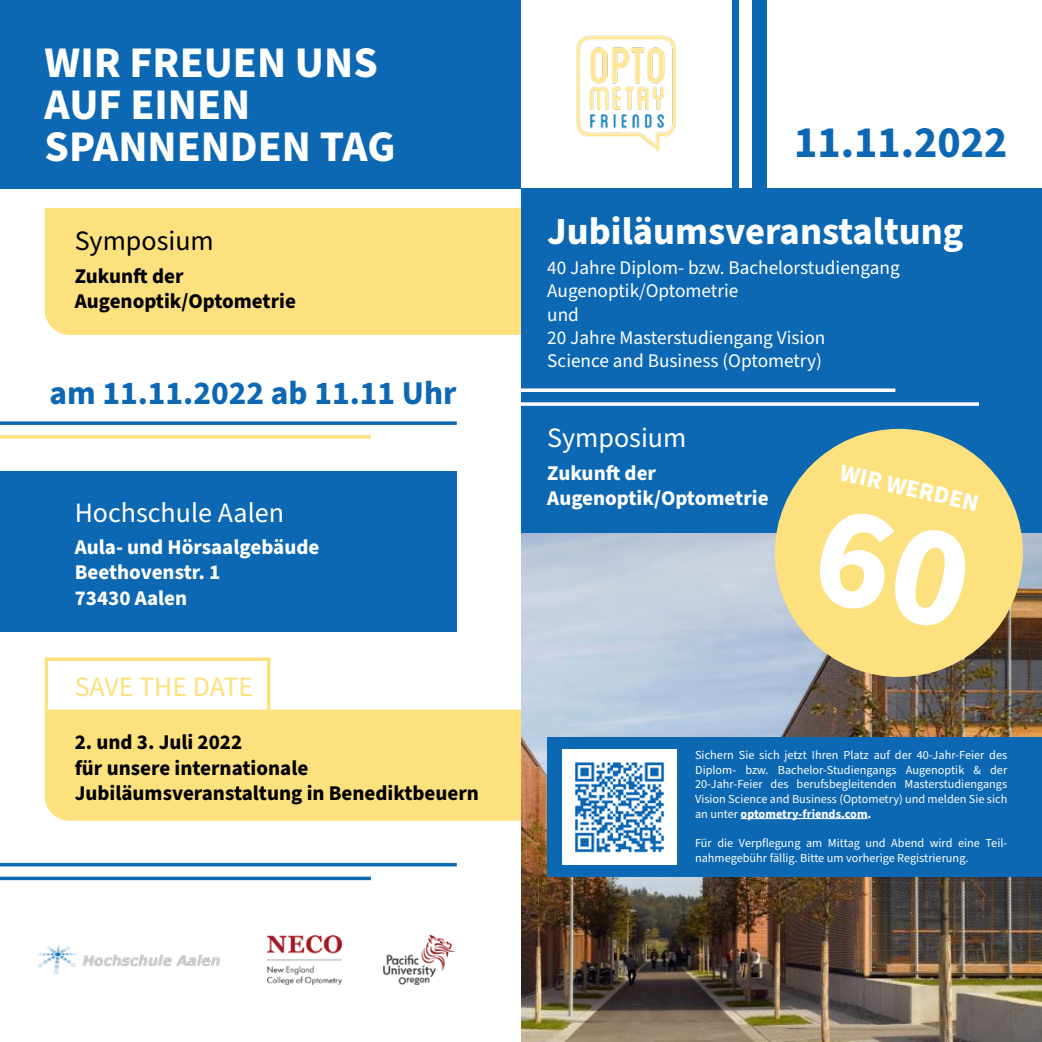
<style>
.page{position:relative;width:1042px;height:1042px;background:#fff}
.page>*{position:absolute;margin:0;border:0;box-sizing:border-box;transform-origin:0 0}
.t1{font:700 43.75px/42px "Source Sans Pro";color:#fff}
.t2{font:700 43.75px "Source Sans Pro";color:#0c68b3}
.t3{font:700 38.32px "Source Sans Pro";color:#fff}
.t4{font:700 33.25px "Source Sans Pro";color:#0c68b3}
.t5{font:28px "Source Sans Pro";color:#fff}
.t6{font:28px "Source Sans Pro";color:#fde17e}
.t7{font:28px "Source Sans Pro";color:#000}
.t8{font:700 24.5px "Source Sans Pro";color:#fff}
.t9{font:700 21px/25.2px "Source Sans Pro";color:#000}
.t10{font:700 21px/25.2px "Source Sans Pro";color:#fff}
.t11{font:19.25px/23.1px "Source Sans Pro";color:#fff}
.t12{font:12.25px/14.7px "Source Sans Pro";color:#fff;text-align:justify}
.s1{font-weight:700}
</style>
<div class="page">
<img style="left:521px;top:533px;width:521px;height:509px">
<div style="left:0;top:0;width:521px;height:189px;background:#0c68b3"></div>
<div style="left:45px;top:208px;width:476px;height:127px;background:#fde17e"></div>
<div style="left:45px;top:709px;width:476px;height:112px;background:#fde17e"></div>
<div style="left:752px;top:0;width:14px;height:201px;background:#0c68b3"></div>
<div style="left:732px;top:0;width:7px;height:201px;background:#0c68b3"></div>
<div style="left:521px;top:189px;width:521px;height:344px;background:#0c68b3"></div>
<div style="left:547px;top:737px;width:495px;height:139px;background:#0c68b3"></div>
<div style="left:0;top:471px;width:457px;height:160px;background:#0c68b3"></div>
<svg style="left:521px;top:402px;width:458px;height:4px;background:#e0ebf5"></svg>
<svg style="left:0;top:421px;width:457px;height:4px;background:#297abc"></svg>
<hr style="left:0;top:863px;width:457px;height:3px;background:#0c68b3">
<svg style="left:521px;top:388px;width:374px;height:4px"></svg>
<svg style="left:0;top:435px;width:371px;height:4px"></svg>
<svg style="left:0;top:876px;width:371px;height:4px"></svg>
<img style="left:576px;top:35px;width:100px;height:117px">
<img style="left:39px;top:946px;width:181px;height:27px">
<img style="left:268px;top:935px;width:74px;height:49px">
<img style="left:383px;top:935px;width:71px;height:49px">
<svg style="left:44px;top:657px;width:228px;height:66px"></svg>
<img style="left:562px;top:750px;width:114px;height:114px">
<hr style="left:740px;top:818px;width:127px;height:1px;background:#fff">
<div style="left:775px;top:429px;width:248px;height:248px;background:#fde17e;border-radius:50%"></div>
<h1 class="t1" style="left:45px;top:43px;width:352px">WIR FREUEN UNS<br>AUF EINEN<br>SPANNENDEN TAG</h1>
<h3 class="t7" style="left:75px;top:222px;width:141px">Symposium</h3>
<h3 class="t9" style="left:75px;top:264px;width:223px">Zukunft der<br>Augenoptik/Optometrie</h3>
<h3 class="t4" style="left:49px;top:370px;width:409px">am 11.11.2022 ab 11.11 Uhr</h3>
<h3 class="t5" style="left:75px;top:493px;width:211px">Hochschule Aalen</h3>
<h3 class="t10" style="left:75px;top:535px;width:246px">Aula- und Hörsaalgebäude<br>Beethovenstr. 1<br>73430 Aalen</h3>
<h3 class="t6" style="left:75px;top:668px;width:180px">SAVE THE DATE</h3>
<h3 class="t9" style="left:75px;top:730px;width:406px">2. und 3. Juli 2022<br>für unsere internationale<br>Jubiläumsveranstaltung in Benediktbeuern</h3>
<h1 class="t2" style="left:794px;top:113px;width:215px">11.11.2022</h1>
<h2 class="t3" style="left:547px;top:205px;width:418px">Jubiläumsveranstaltung</h2>
<h3 class="t11" style="left:547px;top:257px;width:354px">40 Jahre Diplom- bzw. Bachelorstudiengang<br>Augenoptik/Optometrie<br>und<br>20 Jahre Masterstudiengang Vision<br>Science and Business (Optometry)</h3>
<h3 class="t5" style="left:547px;top:419px;width:141px">Symposium</h3>
<h3 class="t10" style="left:547px;top:460px;width:223px">Zukunft der<br>Augenoptik/Optometrie</h3>
<h3 class="t8" style="left:844px;top:456px;width:143px;rotate:13deg">WIR WERDEN</h3>
<p class="t12" style="left:695px;top:748px;width:314px">Sichern Sie sich jetzt Ihren Platz auf der 40-Jahr-Feier des Diplom- bzw. Bachelor-Studiengangs Augenoptik &amp; der 20-Jahr-Feier des berufsbegleitenden Masterstudiengangs Vision Science and Business (Optometry) und melden Sie sich an unter <span class="s1">optometry-friends.com.</span></p>
<p class="t12" style="left:695px;top:836px;width:314px">Für die Verpflegung am Mittag und Abend wird eine Teil&shy;nahmegebühr fällig. Bitte um vorherige Registrierung.</p>
</div>
